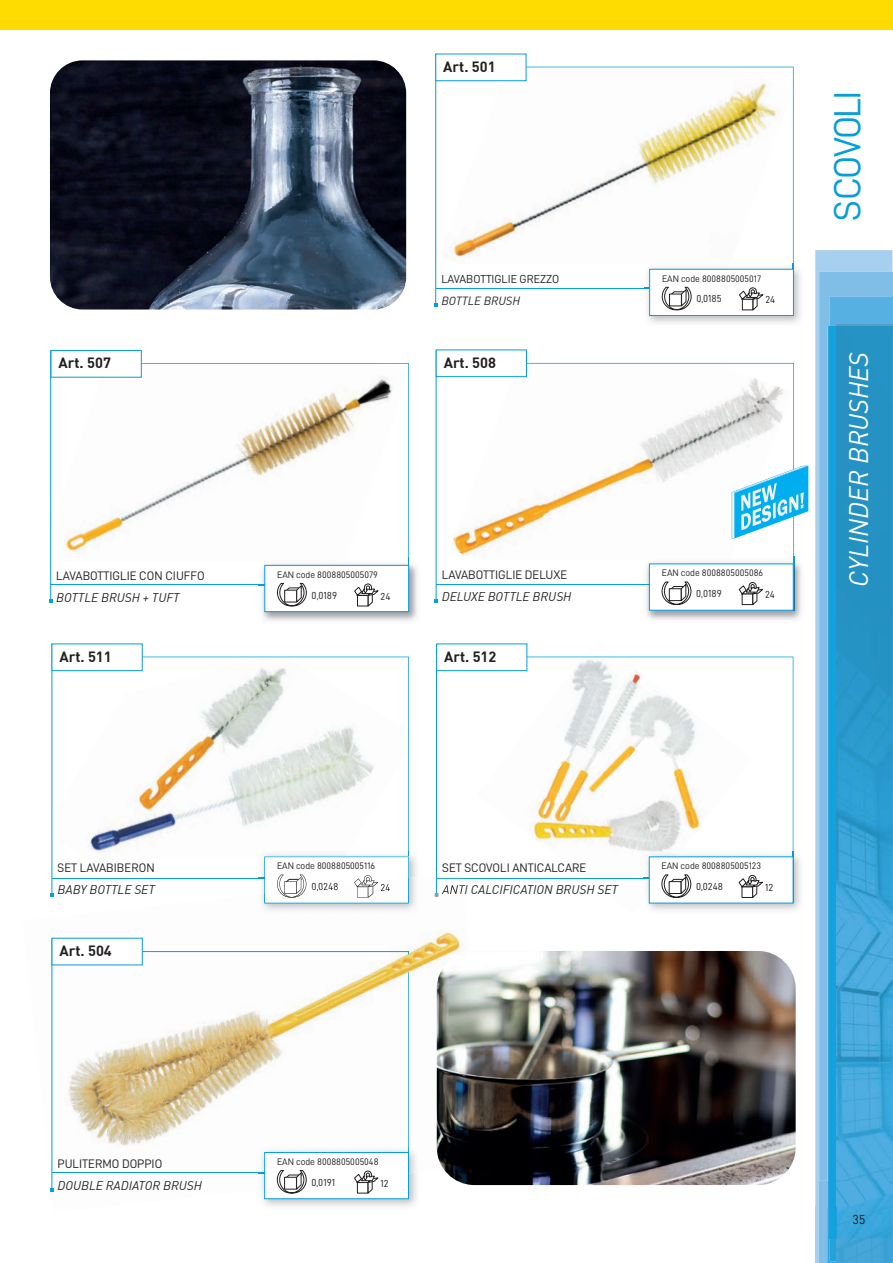
<style>
.page{position:relative;width:893px;height:1263px;background:#fff}
.page>*{position:absolute;margin:0;border:0;box-sizing:border-box;transform-origin:0 0}
.t1{font:37.95px "D DIN";letter-spacing:-.05em;color:#069edb}
.t2{font:italic 26.25px "DIN";color:#fff}
.t3{font:700 14.55px "DIN";color:#231f20}
.t4{font:13.2px "D DIN";color:#231f20}
.t5{font:12.45px "D DIN";color:#231f20}
.t6{font:italic 12.45px "DIN";color:#231f20}
.t7{font:11.7px "D DIN";color:#231f20}
.t8{font:italic 11.7px "DIN";color:#231f20}
.t9{font:10.2px "D DIN";color:#231f20}
.t10{font:9.45px "D DIN";color:#231f20}
</style>
<div class="page">
<img style="left:53px;top:671px;width:77px;height:183px">
<div style="left:0;top:0;width:893px;height:30px;background:#ffdc01"></div>
<hr style="left:815px;top:1206px;width:4px;height:57px;background:#a6d0ee">
<div style="left:819px;top:1206px;width:9px;height:57px;background:#80bee8"></div>
<svg style="left:828px;top:1206px;width:9px;height:57px"></svg>
<div style="left:830px;top:1206px;width:7px;height:32px;background:#14a2dd"></div>
<svg style="left:815px;top:326px;width:4px;height:880px;background:#acd3ef"></svg>
<div style="left:819px;top:1181px;width:9px;height:25px;background:#80bee8"></div>
<hr style="left:828px;top:1181px;width:2px;height:25px;background:#2aa6de">
<div style="left:830px;top:1181px;width:7px;height:25px;background:#14a2dd"></div>
<svg style="left:819px;top:326px;width:9px;height:855px;background:#85c0e8"></svg>
<hr style="left:828px;top:326px;width:2px;height:855px;background:#2aa6de">
<div style="left:830px;top:326px;width:7px;height:855px;background:#14a2dd"></div>
<svg style="left:892px;top:1238px;width:1px;height:25px"></svg>
<img style="left:892px;top:1181px;width:1px;height:57px">
<img style="left:837px;top:1206px;width:55px;height:57px">
<svg style="left:815px;top:250px;width:78px;height:76px;background:#81c0e8"></svg>
<img style="left:892px;top:326px;width:1px;height:855px">
<img style="left:837px;top:325px;width:55px;height:881px">
<img style="left:439px;top:81px;width:75px;height:177px">
<hr style="left:436px;top:288px;width:215px;height:1px;background:#069edb">
<hr style="left:435px;top:54px;width:1px;height:253px;background:#069edb">
<svg style="left:514px;top:67px;width:280px;height:197px"></svg>
<div style="left:435px;top:54px;width:91px;height:27px;background:#fff;border:1px solid #069edb"></div>
<img style="left:644px;top:264px;width:157px;height:59px">
<img style="left:644px;top:264px;width:86px;height:1px">
<div style="left:649px;top:269px;width:145px;height:47px;background:#fff;border:1px solid #069edb"></div>
<svg style="left:662px;top:287px;width:30px;height:23px"></svg>
<svg style="left:739px;top:287px;width:25px;height:24px"></svg>
<hr style="left:52px;top:878px;width:213px;height:1px;background:#069edb">
<hr style="left:52px;top:643px;width:1px;height:253px;background:#069edb">
<svg style="left:50px;top:893px;width:4px;height:4px"></svg>
<svg style="left:130px;top:656px;width:279px;height:222px"></svg>
<div style="left:52px;top:643px;width:91px;height:28px;background:#fff;border:1px solid #069edb"></div>
<hr style="left:437px;top:878px;width:212px;height:1px;background:#069edb">
<hr style="left:436px;top:643px;width:1px;height:253px;background:#069edb">
<svg style="left:515px;top:656px;width:278px;height:195px"></svg>
<div style="left:436px;top:643px;width:91px;height:28px;background:#fff;border:1px solid #069edb"></div>
<img style="left:647px;top:851px;width:154px;height:60px">
<img style="left:646px;top:851px;width:35px;height:10px">
<img style="left:643px;top:861px;width:6px;height:39px">
<img style="left:793px;top:851px;width:1px;height:52px">
<div style="left:649px;top:856px;width:144px;height:47px;background:#fff"></div>
<svg style="left:661px;top:874px;width:30px;height:24px"></svg>
<svg style="left:738px;top:875px;width:25px;height:23px"></svg>
<img style="left:64px;top:508px;width:77px;height:46px">
<hr style="left:51px;top:584px;width:213px;height:1px;background:#069edb">
<hr style="left:50px;top:350px;width:1px;height:253px;background:#069edb">
<svg style="left:141px;top:363px;width:268px;height:195px"></svg>
<div style="left:51px;top:350px;width:91px;height:28px;background:#fff;border:1px solid #069edb"></div>
<img style="left:258px;top:563px;width:160px;height:58px">
<div style="left:264px;top:565px;width:145px;height:47px;background:#fff;border:1px solid #069edb"></div>
<svg style="left:277px;top:583px;width:30px;height:23px"></svg>
<svg style="left:354px;top:583px;width:25px;height:24px"></svg>
<img style="left:51px;top:937px;width:69px;height:70px">
<img style="left:366px;top:947px;width:51px;height:28px">
<img style="left:417px;top:872px;width:47px;height:200px">
<img style="left:51px;top:1007px;width:80px;height:97px">
<img style="left:131px;top:1020px;width:97px;height:84px">
<img style="left:228px;top:996px;width:98px;height:95px">
<img style="left:326px;top:975px;width:108px;height:97px">
<img style="left:50px;top:1104px;width:91px;height:88px">
<img style="left:141px;top:1094px;width:87px;height:49px">
<img style="left:239px;top:1083px;width:87px;height:91px">
<img style="left:436px;top:1072px;width:1px;height:79px">
<img style="left:262px;top:877px;width:158px;height:37px">
<svg style="left:259px;top:851px;width:150px;height:52px"></svg>
<img style="left:462px;top:885px;width:2px;height:9px">
<svg style="left:435px;top:875px;width:27px;height:22px"></svg>
<hr style="left:52px;top:1172px;width:212px;height:1px;background:#069edb">
<hr style="left:52px;top:938px;width:1px;height:253px;background:#069edb">
<svg style="left:408px;top:972px;width:1px;height:175px"></svg>
<div style="left:52px;top:938px;width:91px;height:27px;background:#fff"></div>
<img style="left:262px;top:1190px;width:155px;height:16px">
<img style="left:259px;top:1147px;width:158px;height:43px">
<div style="left:264px;top:1152px;width:145px;height:47px;background:#fff;border:1px solid #069edb"></div>
<svg style="left:277px;top:1170px;width:30px;height:23px"></svg>
<svg style="left:354px;top:1170px;width:25px;height:24px"></svg>
<svg style="left:142px;top:951px;width:267px;height:4px"></svg>
<img style="left:50px;top:60px;width:356px;height:249px">
<img style="left:449px;top:377px;width:77px;height:179px">
<hr style="left:436px;top:584px;width:215px;height:1px;background:#069edb">
<hr style="left:436px;top:350px;width:1px;height:253px;background:#069edb">
<svg style="left:434px;top:599px;width:4px;height:4px"></svg>
<svg style="left:526px;top:363px;width:268px;height:193px"></svg>
<div style="left:436px;top:350px;width:91px;height:27px;background:#fff;border:1px solid #069edb"></div>
<img style="left:646px;top:556px;width:156px;height:64px">
<img style="left:646px;top:556px;width:85px;height:4px">
<div style="left:649px;top:564px;width:145px;height:46px;background:#fff"></div>
<svg style="left:662px;top:581px;width:29px;height:24px"></svg>
<svg style="left:739px;top:582px;width:24px;height:24px"></svg>
<svg style="left:732px;top:466px;width:76px;height:72px"></svg>
<img style="left:437px;top:951px;width:359px;height:234px">
<h3 class="t3" style="left:443px;top:57px;width:54px">Art. 501</h3>
<h1 class="t1" style="left:827px;top:221px;width:132px;rotate:-90deg">SCOVOLI</h1>
<p class="t7" style="left:441px;top:272px;width:119px">LAVABOTTIGLIE GREZZO</p>
<p class="t8" style="left:441px;top:293px;width:80px">BOTTLE BRUSH</p>
<p class="t10" style="left:662px;top:273px;width:101px">EAN code 8008805005017</p>
<p class="t9" style="left:696px;top:293px;width:27px">0,0185</p>
<p class="t9" style="left:765px;top:294px;width:11px">24</p>
<h3 class="t3" style="left:59px;top:353px;width:54px">Art. 507</h3>
<h3 class="t3" style="left:444px;top:353px;width:54px">Art. 508</h3>
<h3 class="t5" style="left:56px;top:569px;width:150px">LAVABOTTIGLIE CON CIUFFO</h3>
<h3 class="t6" style="left:56px;top:589px;width:125px">BOTTLE BRUSH + TUFT</h3>
<p class="t10" style="left:277px;top:569px;width:102px">EAN code 8008805005079</p>
<p class="t9" style="left:312px;top:589px;width:27px">0,0189</p>
<p class="t9" style="left:381px;top:590px;width:11px">24</p>
<h3 class="t5" style="left:442px;top:568px;width:127px">LAVABOTTIGLIE DELUXE</h3>
<h3 class="t6" style="left:442px;top:589px;width:131px">DELUXE BOTTLE BRUSH</h3>
<p class="t10" style="left:662px;top:568px;width:103px">EAN code 8008805005086</p>
<p class="t9" style="left:696px;top:588px;width:27px">0,0189</p>
<p class="t9" style="left:765px;top:589px;width:11px">24</p>
<h2 class="t2" style="left:842px;top:587px;width:236px;rotate:-90deg">CYLINDER BRUSHES</h2>
<h3 class="t3" style="left:59px;top:647px;width:54px">Art. 511</h3>
<h3 class="t3" style="left:444px;top:647px;width:54px">Art. 512</h3>
<h3 class="t5" style="left:58px;top:861px;width:98px">SET LAVABIBERON</h3>
<h3 class="t6" style="left:58px;top:882px;width:99px">BABY BOTTLE SET</h3>
<h3 class="t3" style="left:60px;top:941px;width:54px">Art. 504</h3>
<p class="t10" style="left:277px;top:861px;width:100px">EAN code 8008805005116</p>
<h3 class="t5" style="left:442px;top:861px;width:146px">SET SCOVOLI ANTICALCARE</h3>
<h3 class="t6" style="left:442px;top:882px;width:177px">ANTI CALCIFICATION BRUSH SET</h3>
<p class="t9" style="left:311px;top:881px;width:28px">0,0248</p>
<p class="t10" style="left:662px;top:861px;width:101px">EAN code 8008805005123</p>
<p class="t9" style="left:696px;top:881px;width:28px">0,0248</p>
<p class="t9" style="left:765px;top:882px;width:10px">12</p>
<h3 class="t5" style="left:58px;top:1157px;width:106px">PULITERMO DOPPIO</h3>
<h3 class="t6" style="left:58px;top:1178px;width:146px">DOUBLE RADIATOR BRUSH</h3>
<p class="t10" style="left:277px;top:1156px;width:103px">EAN code 8008805005048</p>
<p class="t9" style="left:311px;top:1176px;width:25px">0,0191</p>
<p class="t9" style="left:380px;top:1177px;width:10px">12</p>
<h3 class="t4" style="left:852px;top:1212px;width:14px">35</h3>
</div>
